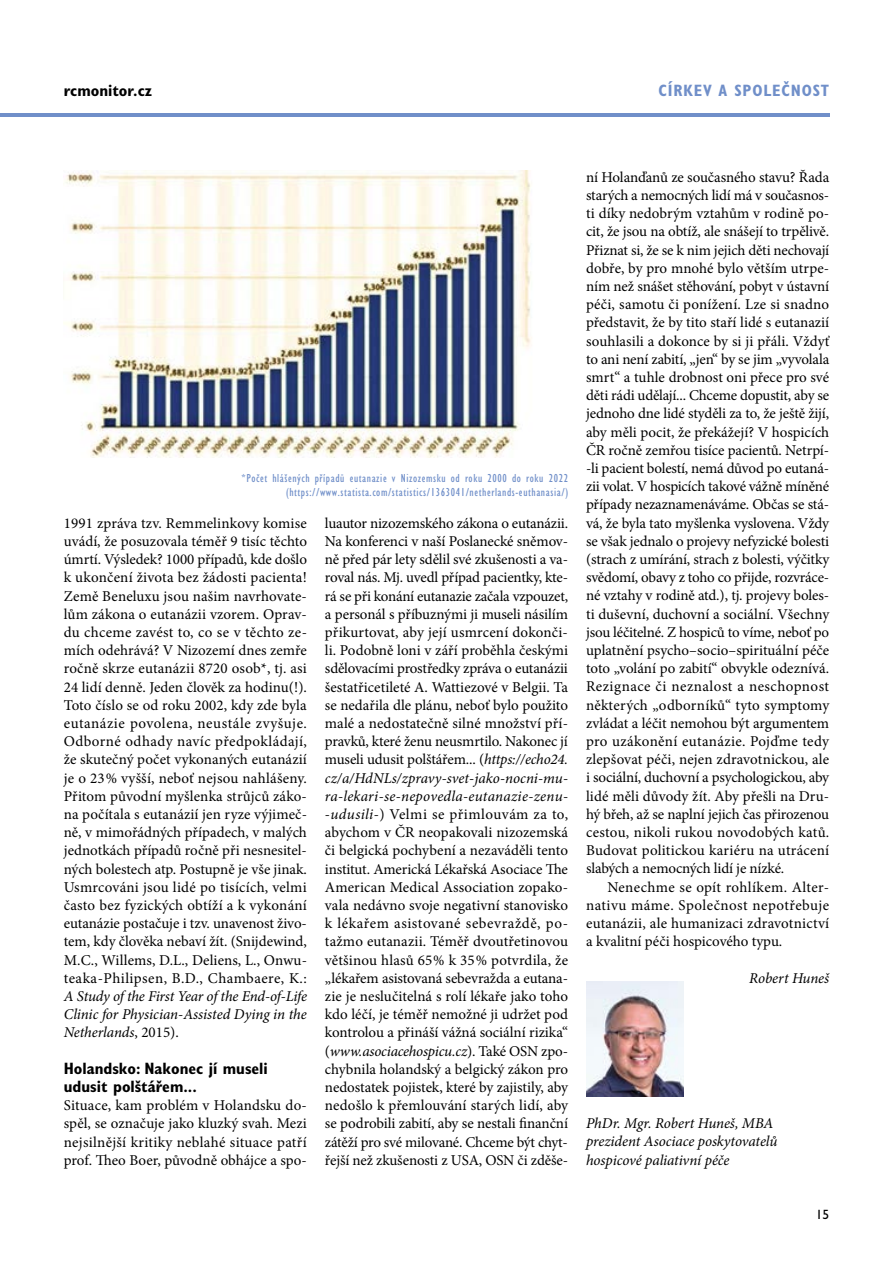
<style>
.page{position:relative;width:893px;height:1263px;background:#fff}
.page>*{position:absolute;margin:0;border:0;box-sizing:border-box;transform-origin:0 0}
.t1{font:700 condensed 16.5px/18.1px "Gill Sans Std";color:#000}
.t2{font:700 condensed 16.5px "Gill Sans Std";letter-spacing:.05em;color:#708fc9}
.t3{font:15px/18.1px "Minion Pro";color:#000;text-align:justify}
.t4{font:italic 15px/18.1px "Minion Pro";letter-spacing:-.005em;color:#000;text-align:justify}
.t5{font:13.5px "Gill Sans Std";color:#000}
.t6{font:condensed 12px/13.5px "Gill Sans Std";letter-spacing:.05em;color:#708fc9;text-align:right}
.s1{font-style:normal}
.s2{font-style:italic}
</style>
<div class="page">
<hr style="left:0;top:113px;width:829px;height:4px;background:#708fc9">
<img style="left:586px;top:982px;width:98px;height:114px">
<img style="left:64px;top:170px;width:467px;height:287px">
<p class="t1" style="left:64px;top:82px;width:90px">rcmonitor.cz</p>
<p class="t2" style="left:658px;top:81px;width:143px">Církev a spo lečnost</p>
<p class="t6" style="left:242px;top:472px;width:328px">*Počet hlášených případů eutanazie v Nizozemsku od roku 2000 do roku 2022 (https://www.statista.com/statistics/1363041/netherlands-euthanasia/)</p>
<p class="t3" style="left:64px;top:514px;width:245px">1991 zpráva tzv. Remmelinkovy komise uvádí, že posuzovala téměř 9 tisíc těchto úmrtí. Výsledek? 1000 případů, kde došlo k ukončení života bez žádosti pacienta!<br>Země Beneluxu jsou našim navrhovate&shy;lům zákona o eutanázii vzorem. Oprav&shy;du chceme zavést to, co se v těchto ze&shy;mích odehrává? V Nizozemí dnes zemře ročně skrze eutanázii 8720 osob*, tj. asi 24 lidí denně. Jeden člověk za hodinu(!).<br>Toto číslo se od roku 2002, kdy zde byla eutanázie povolena, neustále zvyšuje.<br>Odborné odhady navíc předpokládají, že skutečný počet vykonaných eutanázií je o 23% vyšší, neboť nejsou nahlášeny.<br>Přitom původní myšlenka strůjců záko&shy;na počítala s eutanázií jen ryze výjimeč&shy;ně, v mimořádných případech, v malých jednotkách případů ročně při nesnesitel&shy;ných bolestech atp. Postupně je vše jinak.<br>Usmrcováni jsou lidé po tisících, velmi často bez fyzických obtíží a k vykonání eutanázie postačuje i tzv. unavenost živo&shy;tem, kdy člověka nebaví žít. (Snijdewind, M.C., Willems, D.L., Deliens, L., Onwu&shy;teaka-Philipsen, B.D., Chambaere, K.:</p>
<p class="t4" style="left:64px;top:987px;width:245px">A Study of the First Year of the End-of-Life Clinic for Physician-Assisted Dying in the Netherlands<span class="s1">, 2015).</span></p>
<p class="t1" style="left:64px;top:1059px;width:206px">Holandsko: Nakonec jí museli udusit polštářem...</p>
<p class="t3" style="left:64px;top:1096px;width:245px">Situace, kam problém v Holandsku do&shy;spěl, se označuje jako kluzký svah. Mezi nejsilnější kritiky neblahé situace patří prof. Theo Boer, původně obhájce a spo-</p>
<p class="t3" style="left:325px;top:514px;width:245px">luautor nizozemského zákona o eutanázii.<br>Na konferenci v naší Poslanecké sněmov&shy;ně před pár lety sdělil své zkušenosti a va&shy;roval nás. Mj. uvedl případ pacientky, kte&shy;rá se při konání eutanazie začala vzpouzet, a personál s příbuznými ji museli násilím přikurtovat, aby její usmrcení dokonči&shy;li. Podobně loni v září proběhla českými sdělovacími prostředky zpráva o eutanázii šestatřicetileté A. Wattiezové v Belgii. Ta se nedařila dle plánu, neboť bylo použito malé a nedostatečně silné množství pří&shy;pravků, které ženu neusmrtilo. Nakonec jí museli udusit polštářem... (<span class="s2">https://echo24. cz/a/HdNLs/zpravy-svet-jako-nocni-mu&shy;ra-lekari-se-nepovedla-eutanazie-zenu--udusili-</span>) Velmi se přimlouvám za to, abychom v ČR neopakovali nizozemská či belgická pochybení a nezaváděli tento institut. Americká Lékařská Asociace The American Medical Association zopako&shy;vala nedávno svoje negativní stanovisko k lékařem asistované sebevraždě, po&shy;tažmo eutanazii. Téměř dvoutřetinovou většinou hlasů 65% k 35% potvrdila, že „lékařem asistovaná sebevražda a eutana&shy;zie je neslučitelná s rolí lékaře jako toho kdo léčí, je téměř nemožné ji udržet pod kontrolou a přináší vážná sociální rizika“ (<span class="s2">www.asociacehospicu.cz</span>). Také OSN zpo&shy;chybnila holandský a belgický zákon pro nedostatek pojistek, které by zajistily, aby nedošlo k přemlouvání starých lidí, aby se podrobili zabití, aby se nestali finanční zátěží pro své milované. Chceme být chyt&shy;řejší než zkušenosti z USA, OSN či zděše-</p>
<p class="t3" style="left:586px;top:168px;width:245px">ní Holanďanů ze současného stavu? Řada starých a nemocných lidí má v současnos&shy;ti díky nedobrým vztahům v rodině po&shy;cit, že jsou na obtíž, ale snášejí to trpělivě.<br>Přiznat si, že se k nim jejich děti nechovají dobře, by pro mnohé bylo větším utrpe&shy;ním než snášet stěhování, pobyt v ústavní péči, samotu či ponížení. Lze si snadno představit, že by tito staří lidé s eutanazií souhlasili a dokonce by si ji přáli. Vždyť to ani není zabití, „jen“ by se jim „vyvolala smrt“ a tuhle drobnost oni přece pro své děti rádi udělají... Chceme dopustit, aby se jednoho dne lidé styděli za to, že ještě žijí, aby měli pocit, že překážejí? V hospicích ČR ročně zemřou tisíce pacientů. Netrpí--li pacient bolestí, nemá důvod po eutaná&shy;zii volat. V hospicích takové vážně míněné případy nezaznamenáváme. Občas se stá&shy;vá, že byla tato myšlenka vyslovena. Vždy se však jednalo o projevy nefyzické bolesti (strach z umírání, strach z bolesti, výčitky svědomí, obavy z toho co přijde, rozvráce&shy;né vztahy v rodině atd.), tj. projevy boles&shy;ti duševní, duchovní a sociální. Všechny jsou léčitelné. Z hospiců to víme, neboť po uplatnění psycho–socio–spirituální péče toto „volání po zabití“ obvykle odeznívá.<br>Rezignace či neznalost a neschopnost některých „odborníků“ tyto symptomy zvládat a léčit nemohou být argumentem pro uzákonění eutanázie. Pojďme tedy zlepšovat péči, nejen zdravotnickou, ale i sociální, duchovní a psychologickou, aby lidé měli důvody žít. Aby přešli na Dru&shy;hý břeh, až se naplní jejich čas přirozenou cestou, nikoli rukou novodobých katů.<br>Budovat politickou kariéru na utrácení slabých a nemocných lidí je nízké.</p>
<p class="t3" style="left:586px;top:878px;width:245px;text-indent:21px">Nenechme se opít rohlíkem. Alter&shy;nativu máme. Společnost nepotřebuje eutanázii, ale humanizaci zdravotnictví a kvalitní péči hospicového typu.</p>
<p class="t4" style="left:749px;top:969px;width:81px">Robert Huneš</p>
<p class="t4" style="left:586px;top:1114px;width:193px;text-align:left">PhDr. Mgr. Robert Huneš, MBA prezident Asociace poskytovatelů hospicové paliativní péče</p>
<p class="t5" style="left:816px;top:1207px;width:15px">15</p>
</div>
